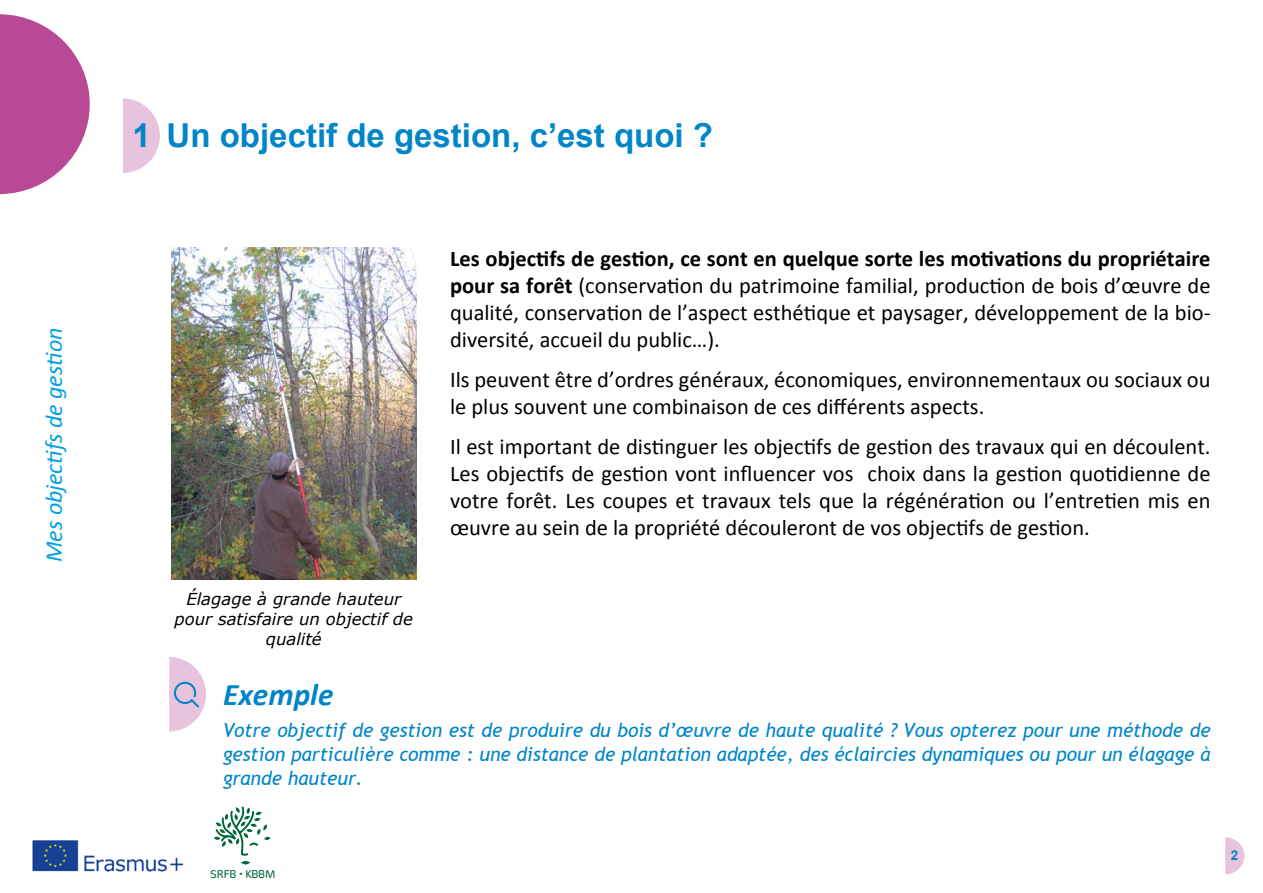
<style>
.page{position:relative;width:1263px;height:893px;background:#fff}
.page>*{position:absolute;margin:0;border:0;box-sizing:border-box;transform-origin:0 0}
.t1{font:700 33px "Arial";color:#0085c8}
.t2{font:italic 700 31.5px "Calibri";color:#0085c8}
.t3{font:italic 24px "Calibri";color:#009fe3}
.t4{font:22.5px/27px "Calibri";color:#000;text-align:justify}
.t5{font:italic 19.5px/24px "Trebuchet MS";color:#0085c8;text-align:justify}
.t6{font:italic 16.5px/19.8px "Verdana";color:#000;text-align:center}
.t7{font:700 13.5px "Arial";color:#0085c8}
.t8{font:300 11.55px "Cocon";letter-spacing:-.015em;color:#006838}
.s1{font-weight:700}
</style>
<div class="page">
<svg style="left:1225px;top:837px;width:19px;height:37px"></svg>
<svg style="left:0;top:14px;width:90px;height:180px"></svg>
<img style="left:32px;top:840px;width:152px;height:32px">
<svg style="left:214px;top:806px;width:57px;height:49px"></svg>
<svg style="left:241px;top:861px;width:9px;height:4px"></svg>
<svg style="left:123px;top:99px;width:37px;height:74px"></svg>
<img style="left:171px;top:248px;width:245px;height:332px">
<svg style="left:169px;top:657px;width:37px;height:74px"></svg>
<p class="t3" style="left:37px;top:562px;width:236px;rotate:-90deg">Mes objectifs de gestion</p>
<h1 class="t1" style="left:133px;top:114px;width:582px">1 Un objectif de gestion, c’est quoi ?</h1>
<p class="t6" style="left:175px;top:589px;width:240px">Élagage à grande hauteur pour satisfaire un objectif de qualité</p>
<p class="t4" style="left:450px;top:245px;width:762px"><span class="s1">Les objectifs de gestion, ce sont en quelque sorte les motivations du propriétaire pour sa forêt</span> (conservation du patrimoine familial, production de bois d’œuvre de qualité, conservation de l’aspect esthétique et paysager, développement de la bio&shy;diversité, accueil du public…).</p>
<p class="t4" style="left:450px;top:366px;width:762px">Ils peuvent être d’ordres généraux, économiques, environnementaux ou sociaux ou le plus souvent une combinaison de ces différents aspects.</p>
<p class="t4" style="left:450px;top:433px;width:762px">Il est important de distinguer les objectifs de gestion des travaux qui en découlent.<br>Les objectifs de gestion vont influencer vos choix dans la gestion quotidienne de votre forêt. Les coupes et travaux tels que la régénération ou l’entretien mis en œuvre au sein de la propriété découleront de vos objectifs de gestion.</p>
<h2 class="t2" style="left:223px;top:674px;width:112px">Exemple</h2>
<p class="t5" style="left:223px;top:718px;width:989px">Votre objectif de gestion est de produire du bois d’œuvre de haute qualité ? Vous opterez pour une méthode de gestion particulière comme : une distance de plantation adaptée, des éclaircies dynamiques ou pour un élagage à grande hauteur.</p>
<p class="t8" style="left:210px;top:867px;width:67px">SRFB • KBBM</p>
<p class="t7" style="left:1231px;top:846px;width:9px">2</p>
</div>
